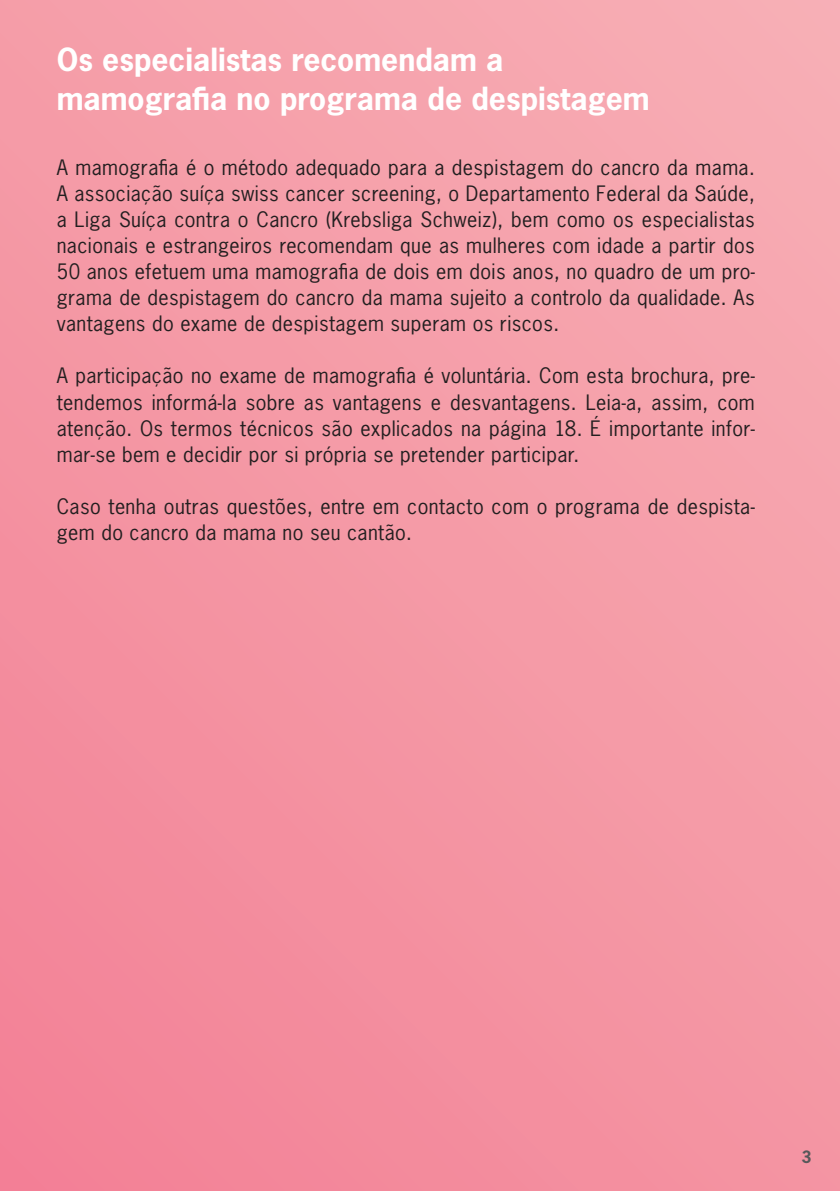
<style>
.page{position:relative;width:840px;height:1191px;background:#fff}
.page>*{position:absolute;margin:0;border:0;box-sizing:border-box;transform-origin:0 0}
.t1{font:700 30px/39px "News Gothic Std";color:#fff}
.t2{font:20px/26px "News Gothic Std";letter-spacing:.02em;color:#231f20;text-align:justify}
.t3{font:700 16px "News Gothic Std";color:#57585a}
</style>
<div class="page">
<div style="left:0;top:0;width:839px;height:1191px;background:linear-gradient(to bottom,#f6a7af,#f38a9c)"></div>
<h1 class="t1" style="left:57px;top:40px;width:594px">Os especialistas recomendam a mamografia no programa de despistagem</h1>
<p class="t2" style="left:57px;top:155px;width:699px">A mamografia é o método adequado para a despistagem do cancro da mama.<br>A associação suíça swiss cancer screening, o Departamento Federal da Saúde, a Liga Suíça contra o Cancro (Krebsliga Schweiz), bem como os especialistas nacionais e estrangeiros recomendam que as mulheres com idade a partir dos 50 anos efetuem uma mamografia de dois em dois anos, no quadro de um pro&shy;grama de despistagem do cancro da mama sujeito a controlo da qualidade. As vantagens do exame de despistagem superam os riscos.</p>
<p class="t2" style="left:57px;top:363px;width:699px">A participação no exame de mamografia é voluntária. Com esta brochura, pre&shy;tendemos informá-la sobre as vantagens e desvantagens. Leia-a, assim, com atenção. Os termos técnicos são explicados na página 18. É importante infor&shy;mar-se bem e decidir por si própria se pretender participar.</p>
<p class="t2" style="left:57px;top:493px;width:699px">Caso tenha outras questões, entre em contacto com o programa de despista&shy;gem do cancro da mama no seu cantão.</p>
<p class="t3" style="left:801px;top:1146px;width:11px">3</p>
</div>
